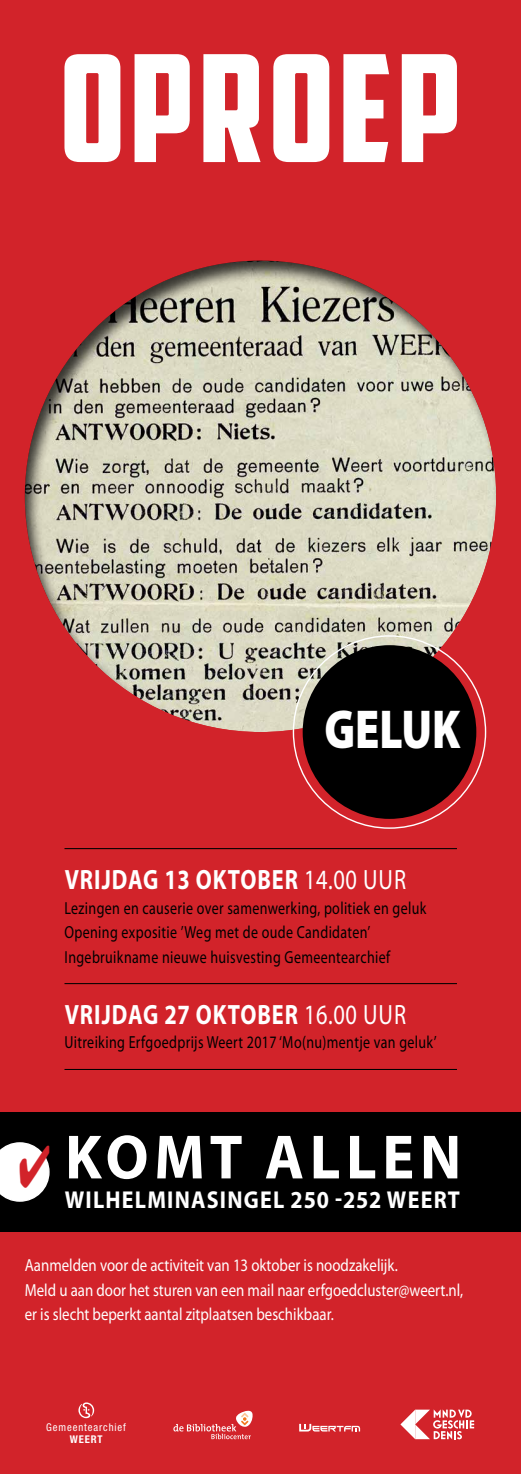
<style>
.page{position:relative;width:521px;height:1474px;background:#fff}
.page>*{position:absolute;margin:0;border:0;box-sizing:border-box;transform-origin:0 0}
.t1{font:148.75px "American Captain";letter-spacing:.035em;color:#fff}
.t2{font:700 63px "Myriad Pro";letter-spacing:.095em;color:#fff;scale:.95 1}
.t3{font:900 55.12px "Myriad Pro";color:#fff;scale:.8 1}
.t4{font:700 28px "Myriad Pro";letter-spacing:.045em;color:#fff;scale:.8 1}
.t5{font:700 24.5px "Myriad Pro";letter-spacing:.055em;color:#fff;scale:.9 1}
.t6{font:17.5px/24.5px "Myriad Pro";letter-spacing:.025em;color:#000;scale:.8 1}
.t7{font:17.5px/24.5px "Myriad Pro";color:#fff;scale:.85 1}
.t8{font:condensed 10.67px "Helvetica Neue";letter-spacing:.085em;color:#fff}
.t9{font:700 condensed 10.67px "Helvetica Neue";letter-spacing:.085em;color:#fff}
.s1{font-weight:400}
</style>
<div class="page">
<div style="left:0;top:0;width:521px;height:1473px;background:#d2232a"></div>
<div style="left:23px;top:260px;width:475px;height:473px;background:#000;opacity:.75"></div>
<hr style="left:64px;top:848px;width:393px;height:1px;background:#000">
<hr style="left:64px;top:1068px;width:393px;height:1px;background:#000">
<hr style="left:64px;top:983px;width:393px;height:1px;background:#000">
<div style="left:303px;top:645px;width:173px;height:174px;background:#000;border-radius:50%"></div>
<div style="left:0;top:1112px;width:521px;height:119px;background:#000"></div>
<svg style="left:173px;top:1410px;width:80px;height:29px"></svg>
<svg style="left:78px;top:1402px;width:16px;height:16px"></svg>
<svg style="left:299px;top:1423px;width:61px;height:8px"></svg>
<svg style="left:433px;top:1409px;width:41px;height:30px"></svg>
<svg style="left:400px;top:1410px;width:15px;height:29px"></svg>
<img style="left:415px;top:1409px;width:15px;height:30px">
<svg style="left:0;top:1142px;width:50px;height:59px;background:#d5d5d5"></svg>
<h1 class="t1" style="left:60px;top:19px;width:402px">OPROEP</h1>
<h3 class="t3" style="left:324px;top:692px;width:172px">GELUK</h3>
<h3 class="t4" style="left:65px;top:861px;width:428px">VRIJDAG 13 OKTOBER <span class="s1">14.00 uur</span></h3>
<p class="t6" style="left:64px;top:895px;width:454px">Lezingen en causerie over samenwerking, politiek en geluk<br>Opening expositie ’Weg met de oude Candidaten’<br>Ingebruikname nieuwe huisvesting Gemeentearchief</p>
<h3 class="t4" style="left:65px;top:996px;width:428px">VRIJDAG 27 OKTOBER <span class="s1">16.00 uur</span></h3>
<p class="t6" style="left:64px;top:1030px;width:467px">Uitreiking Erfgoedprijs Weert 2017 ‘Mo(nu)mentje van geluk’</p>
<h2 class="t2" style="left:65px;top:1116px;width:418px">KOMT ALLEN</h2>
<h3 class="t5" style="left:65px;top:1183px;width:441px">WILHELMINASINGEL 250 -252 WEERT</h3>
<p class="t7" style="left:25px;top:1252px;width:517px">Aanmelden voor de activiteit van 13 oktober is noodzakelijk.<br>Meld u aan door het sturen van een mail naar erfgoedcluster@weert.nl, er is slecht beperkt aantal zitplaatsen beschikbaar.</p>
<p class="t8" style="left:46px;top:1421px;width:81px">Gemeentearchief</p>
<p class="t9" style="left:70px;top:1432px;width:34px">WEERT</p>
</div>
